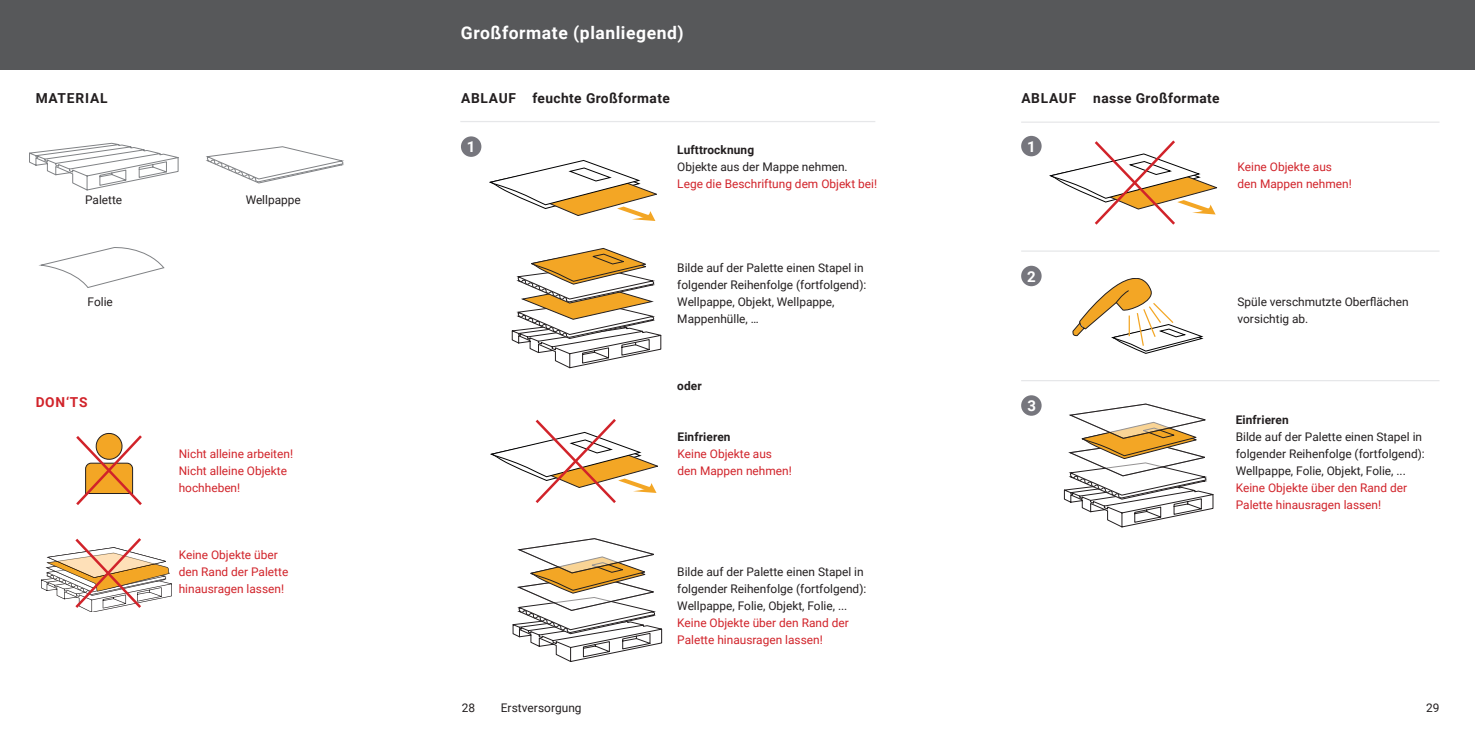
<style>
.page{position:relative;width:1475px;height:745px;background:#fff}
.page>*{position:absolute;margin:0;border:0;box-sizing:border-box;transform-origin:0 0}
.t1{font:700 17.5px "Roboto";letter-spacing:.03em;color:#fff}
.Nummerierung_Bubble{font:700 15px "Roboto";color:#fff}
.t2{font:700 13.75px "Roboto";letter-spacing:.03em;color:#231f20}
.t3{font:700 13.75px "Roboto";letter-spacing:.065em;color:#231f20}
.t4{font:700 13.75px "Roboto";color:#d1232a}
.Mengentext{font:11.88px/16.9px "Roboto";color:#231f20}
.Mengentext-2{font:11.88px/16.9px "Roboto";color:#d1232a}
.Mengentext-3{font:700 11.88px "Roboto";letter-spacing:.01em;color:#231f20}
.Material{font:11.88px "Roboto";color:#231f20}
.s1{color:#231f20}
</style>
<div class="page">
<div style="left:461px;top:136px;width:20px;height:21px;background:#76767d;border-radius:50%"></div>
<hr style="left:460px;top:121px;width:415px;height:1px;background:#e6e7e9">
<div style="left:0;top:0;width:1474px;height:70px;background:#57585a"></div>
<svg style="left:489px;top:160px;width:168px;height:61px"></svg>
<svg style="left:490px;top:419px;width:168px;height:84px"></svg>
<hr style="left:1020px;top:250px;width:419px;height:1px;background:#e6e7e9">
<hr style="left:1020px;top:380px;width:419px;height:1px;background:#e6e7e9">
<div style="left:1020px;top:136px;width:21px;height:20px;background:#76767d;border-radius:50%"></div>
<div style="left:1020px;top:265px;width:21px;height:21px;background:#76767d;border-radius:50%"></div>
<div style="left:1020px;top:395px;width:21px;height:20px;background:#76767d;border-radius:50%"></div>
<hr style="left:1020px;top:121px;width:419px;height:2px;background:#e6e7e9">
<svg style="left:1049px;top:140px;width:169px;height:85px"></svg>
<svg style="left:511px;top:248px;width:150px;height:120px"></svg>
<svg style="left:41px;top:538px;width:130px;height:73px"></svg>
<svg style="left:206px;top:146px;width:138px;height:37px"></svg>
<svg style="left:29px;top:142px;width:150px;height:48px"></svg>
<svg style="left:41px;top:247px;width:124px;height:41px"></svg>
<svg style="left:76px;top:433px;width:66px;height:72px"></svg>
<svg style="left:1063px;top:403px;width:150px;height:124px"></svg>
<svg style="left:1072px;top:278px;width:131px;height:76px"></svg>
<svg style="left:512px;top:538px;width:150px;height:123px"></svg>
<h2 class="t3" style="left:36px;top:88px;width:73px">MATERIAL</h2>
<p class="Material" style="left:85px;top:192px;width:39px">Palette</p>
<p class="Material" style="left:246px;top:192px;width:56px">Wellpappe</p>
<p class="Material" style="left:88px;top:293px;width:27px">Folie</p>
<h2 class="t4" style="left:36px;top:392px;width:53px">DON‘TS</h2>
<p class="Mengentext-2" style="left:179px;top:444px;width:116px">Nicht alleine arbeiten!</p>
<p class="Mengentext-2" style="left:179px;top:461px;width:110px">Nicht alleine Objekte hochheben!</p>
<p class="Mengentext-2" style="left:179px;top:545px;width:100px">Keine Objekte über</p>
<p class="Mengentext-2" style="left:179px;top:562px;width:111px">den Rand der Palette hinausragen lassen!</p>
<h1 class="t1" style="left:461px;top:21px;width:224px">Großformate (planliegend)</h1>
<h2 class="t2" style="left:461px;top:88px;width:56px">ABLAUF</h2>
<h2 class="t2" style="left:532px;top:88px;width:139px">feuchte Großformate</h2>
<p class="Nummerierung_Bubble" style="left:467px;top:136px;width:10px">1</p>
<p class="Mengentext-3" style="left:677px;top:141px;width:78px">Lufttrocknung</p>
<p class="Mengentext-2" style="left:677px;top:157px;width:201px"><span class="s1">Objekte aus der Mappe nehmen.<br></span>Lege die Beschriftung dem Objekt bei!</p>
<p class="Mengentext" style="left:677px;top:259px;width:190px">Bilde auf der Palette einen Stapel in folgender Reihenfolge (fortfolgend):</p>
<p class="Mengentext" style="left:677px;top:292px;width:159px">Wellpappe, Objekt, Wellpappe,<br>Mappenhülle, …</p>
<p class="Mengentext-3" style="left:677px;top:377px;width:26px">oder</p>
<p class="Mengentext-3" style="left:677px;top:428px;width:54px">Einfrieren</p>
<p class="Mengentext-2" style="left:677px;top:444px;width:116px">Keine Objekte aus den Mappen nehmen!</p>
<p class="Mengentext" style="left:677px;top:562px;width:190px">Bilde auf der Palette einen Stapel in folgender Reihenfolge (fortfolgend):</p>
<p class="Mengentext" style="left:677px;top:596px;width:171px">Wellpappe, Folie, Objekt, Folie, ...</p>
<p class="Mengentext-2" style="left:677px;top:613px;width:173px">Keine Objekte über den Rand der</p>
<p class="Mengentext-2" style="left:677px;top:630px;width:147px">Palette hinausragen lassen!</p>
<h2 class="t2" style="left:1021px;top:88px;width:56px">ABLAUF</h2>
<p class="Nummerierung_Bubble" style="left:1026px;top:136px;width:10px">1</p>
<h2 class="t2" style="left:1093px;top:88px;width:128px">nasse Großformate</h2>
<p class="Mengentext-2" style="left:1237px;top:157px;width:116px">Keine Objekte aus den Mappen nehmen!</p>
<p class="Nummerierung_Bubble" style="left:1026px;top:265px;width:10px">2</p>
<p class="Nummerierung_Bubble" style="left:1027px;top:395px;width:10px">3</p>
<p class="Mengentext" style="left:1237px;top:292px;width:173px">Spüle verschmutzte Oberflächen</p>
<p class="Mengentext" style="left:1237px;top:309px;width:72px">vorsichtig ab.</p>
<h3 class="Mengentext-3" style="left:1235px;top:411px;width:54px">Einfrieren</h3>
<p class="Mengentext" style="left:1235px;top:427px;width:190px">Bilde auf der Palette einen Stapel in folgender Reihenfolge (fortfolgend):</p>
<p class="Mengentext" style="left:1235px;top:461px;width:171px">Wellpappe, Folie, Objekt, Folie, ...</p>
<p class="Mengentext-2" style="left:1235px;top:478px;width:173px">Keine Objekte über den Rand der</p>
<p class="Mengentext-2" style="left:1235px;top:495px;width:147px">Palette hinausragen lassen!</p>
<p class="Mengentext" style="left:462px;top:698px;width:15px">28</p>
<p class="Mengentext" style="left:500px;top:698px;width:82px">Erstversorgung</p>
<p class="Mengentext" style="left:1425px;top:698px;width:15px">29</p>
</div>
